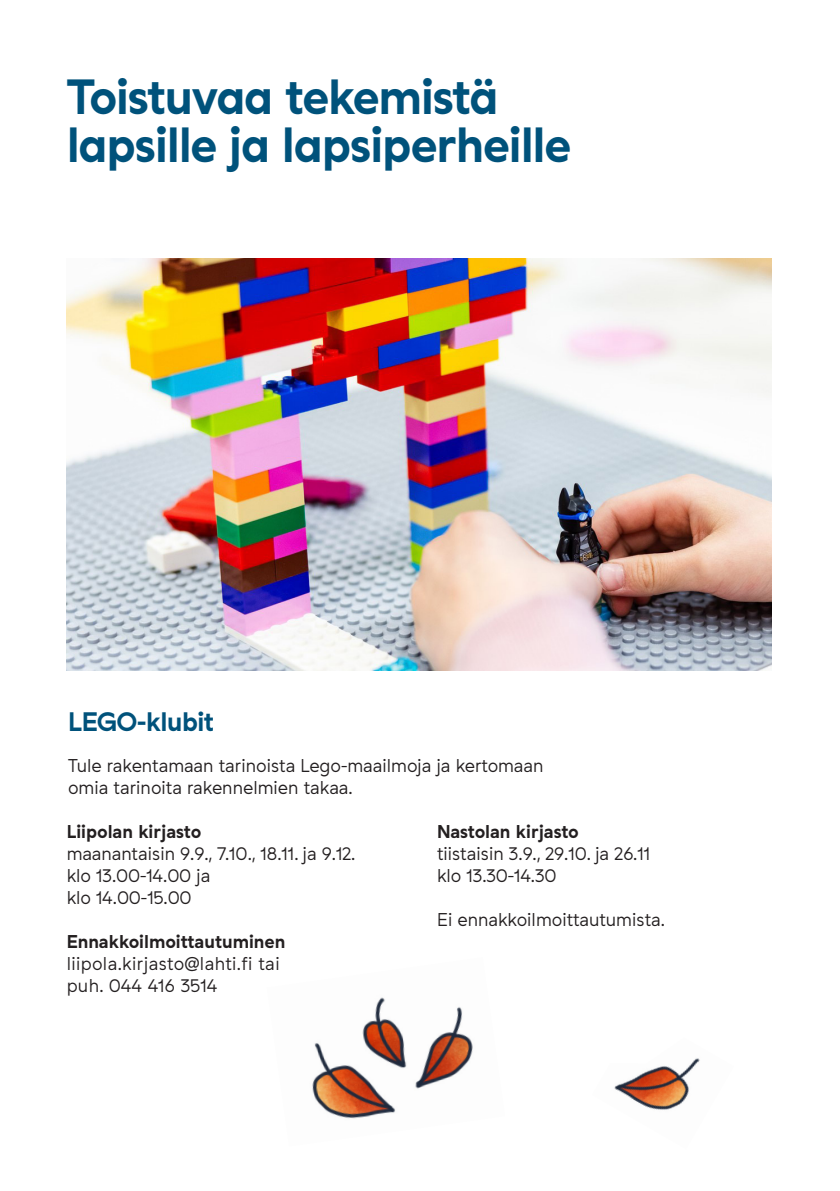
<style>
.page{position:relative;width:840px;height:1191px;background:#fff}
.page>*{position:absolute;margin:0;border:0;box-sizing:border-box;transform-origin:0 0}
.pääotsikko{font:48px/48px "Studio Feixen Sans Lahti Headline";letter-spacing:-.025em;color:#00527b}
.väliotsikko{font:700 26px "Studio Feixen Sans Lahti";letter-spacing:-.015em;color:#00527b}
.leipäteksti{font:18px/22px "Studio Feixen Sans Lahti";color:#231f20}
.leipäteksti-2{font:18px/22px "Studio Feixen Sans Lahti";letter-spacing:.02em;color:#231f20}
.s1{font-weight:700}
</style>
<div class="page">
<img style="left:67px;top:258px;width:704px;height:412px">
<img style="left:312px;top:997px;width:161px;height:122px">
<img style="left:614px;top:1058px;width:86px;height:52px">
<p class="pääotsikko" style="left:67px;top:73px;width:506px">Toistuvaa tekemistä lapsille ja lapsiperheille</p>
<p class="väliotsikko" style="left:68px;top:706px;width:147px">LEGO-klubit</p>
<p class="leipäteksti" style="left:68px;top:755px;width:476px">Tule rakentamaan tarinoista Lego-maailmoja ja kertomaan omia tarinoita rakennelmien takaa.</p>
<p class="leipäteksti" style="left:67px;top:821px;width:290px"><span class="s1">Liipolan kirjasto<br></span>maanantaisin 9.9., 7.10., 18.11. ja 9.12. klo 13.00-14.00 ja<br>klo 14.00-15.00</p>
<p class="leipäteksti-2" style="left:67px;top:931px;width:220px"><span class="s1">Ennakkoilmoittautuminen </span>liipola.kirjasto@lahti.fi tai puh. 044 416 3514</p>
<p class="leipäteksti" style="left:437px;top:821px;width:214px"><span class="s1">Nastolan kirjasto<br></span>tiistaisin 3.9., 29.10. ja 26.11 klo 13.30-14.30</p>
<p class="leipäteksti" style="left:437px;top:909px;width:229px">Ei ennakkoilmoittautumista.</p>
</div>
